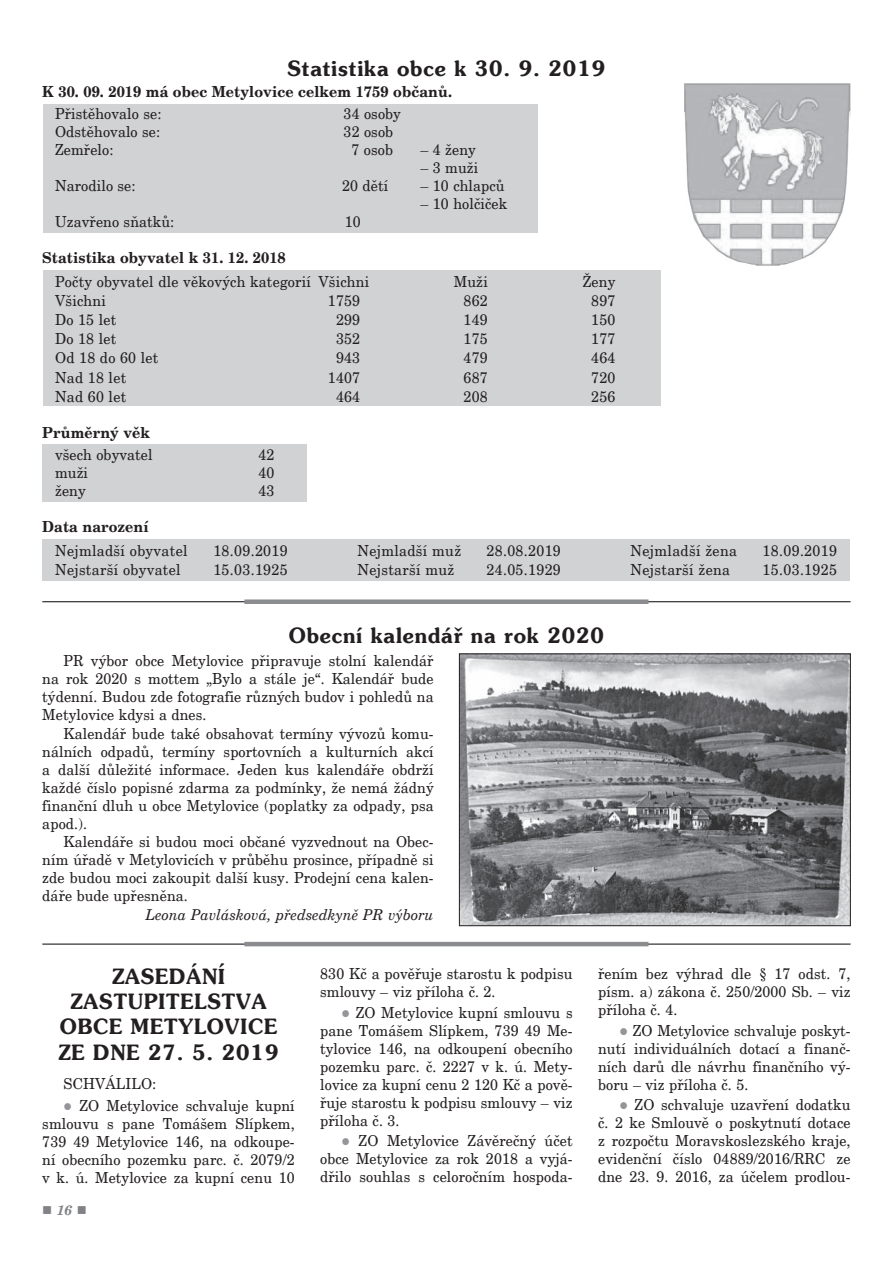
<style>
.page{position:relative;width:892px;height:1261px;background:#fff}
.page>*{position:absolute;margin:0;border:0;box-sizing:border-box;transform-origin:0 0}
.t1{font:21px/25.2px "Southern CE Bold";letter-spacing:.04em;color:#231f20;text-align:center;scale:.95 1}
.t2{font:15px/18px "New Brunswick CE";letter-spacing:.01em;color:#231f20;text-align:justify;scale:.95 1}
.t3{font:15px "New Brunswick CE Bold";letter-spacing:.01em;color:#231f20;scale:.95 1}
.t4{font:15px "New Brunswick CE Italic";letter-spacing:.01em;color:#231f20;scale:.95 1}
.t5{font:italic 700 13.5px "New Brunswick";color:#808285}
.s1{color:#d1d2d4}
.s2{color:#939598}
</style>
<div class="page">
<div style="left:43px;top:539px;width:807px;height:42px;background:#d1d2d4"></div>
<div style="left:43px;top:444px;width:264px;height:58px;background:#d1d2d4"></div>
<div style="left:43px;top:270px;width:617px;height:136px;background:#d1d2d4"></div>
<div style="left:43px;top:104px;width:494px;height:129px;background:#d1d2d4"></div>
<hr style="left:42px;top:601px;width:808px;height:1px;background:#231f20">
<div style="left:244px;top:599px;width:404px;height:5px;background:#8a8c8f"></div>
<img style="left:461px;top:656px;width:387px;height:268px">
<div style="left:459px;top:654px;width:391px;height:272px;border:1px solid #231f20"></div>
<hr style="left:42px;top:943px;width:808px;height:1px;background:#231f20">
<hr style="left:244px;top:942px;width:404px;height:4px;background:#8a8c8f">
<img style="left:684px;top:83px;width:166px;height:183px">
<h1 class="t1" style="left:287px;top:55px;width:336px">Statistika obce k 30. 9. 2019</h1>
<p class="t3" style="left:42px;top:82px;width:433px">K 30. 09. 2019 má obec Metylovice celkem 1759 občanů.</p>
<p class="t2" style="left:55px;top:104px;width:113px">Přistěhovalo se:</p>
<p class="t2" style="left:343px;top:104px;width:62px">34 osoby</p>
<p class="t2" style="left:55px;top:122px;width:112px">Odstěhovalo se:</p>
<p class="t2" style="left:343px;top:122px;width:62px">32 osob<span class="s1">y</span></p>
<p class="t2" style="left:55px;top:140px;width:63px">Zemřelo:</p>
<p class="t2" style="left:351px;top:140px;width:53px">7 osob<span class="s1">y</span></p>
<p class="t2" style="left:420px;top:140px;width:60px">– 4 ženy</p>
<p class="t2" style="left:420px;top:158px;width:62px">– 3 muži</p>
<p class="t2" style="left:55px;top:176px;width:86px">Narodilo se:</p>
<p class="t2" style="left:342px;top:176px;width:63px">20 dětí<span class="s1">ai</span></p>
<p class="t2" style="left:420px;top:176px;width:90px">– 10 chlapců</p>
<p class="t2" style="left:420px;top:194px;width:93px">– 10 holčiček</p>
<p class="t2" style="left:55px;top:212px;width:127px">Uzavřeno sňatků:</p>
<p class="t3" style="left:42px;top:248px;width:258px">Statistika obyvatel k 31. 12. 2018</p>
<p class="t2" style="left:55px;top:272px;width:332px">Počty obyvatel dle věkových kategorií Všichni</p>
<p class="t2" style="left:453px;top:272px;width:37px">Muži</p>
<p class="t2" style="left:582px;top:272px;width:36px">Ženy</p>
<p class="t2" style="left:55px;top:291px;width:55px">Všichni</p>
<p class="t2" style="left:328px;top:291px;width:36px">1759</p>
<p class="t2" style="left:463px;top:291px;width:27px">862</p>
<p class="t2" style="left:591px;top:291px;width:27px">897</p>
<p class="t2" style="left:55px;top:310px;width:66px">Do 15 let</p>
<p class="t2" style="left:336px;top:310px;width:27px">299</p>
<p class="t2" style="left:463px;top:310px;width:27px">149</p>
<p class="t2" style="left:591px;top:310px;width:27px">150</p>
<p class="t2" style="left:55px;top:329px;width:66px">Do 18 let</p>
<p class="t2" style="left:336px;top:329px;width:27px">352</p>
<p class="t2" style="left:463px;top:329px;width:27px">175</p>
<p class="t2" style="left:591px;top:329px;width:27px">177</p>
<p class="t2" style="left:55px;top:349px;width:110px">Od 18 do 60 let</p>
<p class="t2" style="left:336px;top:349px;width:27px">943</p>
<p class="t2" style="left:463px;top:349px;width:27px">479</p>
<p class="t2" style="left:591px;top:349px;width:27px">464</p>
<p class="t2" style="left:55px;top:368px;width:76px">Nad 18 let</p>
<p class="t2" style="left:328px;top:368px;width:36px">1407</p>
<p class="t2" style="left:463px;top:368px;width:27px">687</p>
<p class="t2" style="left:591px;top:368px;width:27px">720</p>
<p class="t2" style="left:55px;top:387px;width:76px">Nad 60 let</p>
<p class="t2" style="left:336px;top:387px;width:27px">464</p>
<p class="t2" style="left:463px;top:387px;width:27px">208</p>
<p class="t2" style="left:591px;top:387px;width:27px">256</p>
<p class="t3" style="left:42px;top:423px;width:115px">Průměrný věk</p>
<p class="t2" style="left:55px;top:445px;width:104px">všech obyvatel</p>
<p class="t2" style="left:258px;top:445px;width:18px">42</p>
<p class="t2" style="left:55px;top:463px;width:36px">muži</p>
<p class="t2" style="left:258px;top:463px;width:18px">40</p>
<p class="t2" style="left:55px;top:481px;width:34px">ženy</p>
<p class="t2" style="left:258px;top:481px;width:18px">43</p>
<p class="t3" style="left:42px;top:517px;width:114px">Data narození</p>
<p class="t2" style="left:55px;top:541px;width:141px">Nejmladší obyvatel</p>
<p class="t2" style="left:213px;top:541px;width:80px">18.09.2019</p>
<p class="t2" style="left:357px;top:541px;width:111px">Nejmladší muž</p>
<p class="t2" style="left:486px;top:541px;width:80px">28.08.2019</p>
<p class="t2" style="left:630px;top:541px;width:113px">Nejmladší žena</p>
<p class="t2" style="left:762px;top:541px;width:80px">18.09.2019</p>
<p class="t2" style="left:55px;top:560px;width:134px">Nejstarší obyvatel</p>
<p class="t2" style="left:213px;top:560px;width:80px">15.03.1925</p>
<p class="t2" style="left:357px;top:560px;width:103px">Nejstarší muž</p>
<p class="t2" style="left:486px;top:560px;width:80px">24.05.1929</p>
<p class="t2" style="left:630px;top:560px;width:106px">Nejstarší žena</p>
<p class="t2" style="left:762px;top:560px;width:80px">15.03.1925</p>
<h1 class="t1" style="left:289px;top:622px;width:333px">Obecní kalendář na rok 2020</h1>
<p class="t2" style="left:42px;top:651px;width:413px;text-indent:21px">PR výbor obce Metylovice připravuje stolní kalendář na rok 2020 s mottem „Bylo a stále je“. Kalendář bude týdenní. Budou zde fotografie různých budov i pohledů na Metylovice kdysi a dnes.</p>
<p class="t2" style="left:42px;top:724px;width:413px;text-indent:21px">Kalendář bude také obsahovat termíny vývozů komu&shy;nálních odpadů, termíny sportovních a kulturních akcí a další důležité informace. Jeden kus kalendáře obdrží každé číslo popisné zdarma za podmínky, že nemá žádný finanční dluh u obce Metylovice (poplatky za odpady, psa apod.).</p>
<p class="t2" style="left:42px;top:832px;width:413px;text-indent:21px">Kalendáře si budou moci občané vyzvednout na Obec&shy;ním úřadě v Metylovicích v průběhu prosince, případně si zde budou moci zakoupit další kusy. Prodejní cena kalen&shy;dáře bude upřesněna.</p>
<p class="t4" style="left:146px;top:906px;width:304px">Leona Pavlásková, předsedkyně PR výboru</p>
<h1 class="t1" style="left:58px;top:963px;width:233px">ZASEDÁNÍ<br>ZASTUPITELSTVA<br>OBCE METYLOVICE<br>ZE DNE 27. 5. 2019</h1>
<p class="t2" style="left:64px;top:1074px;width:99px">SCHVÁLILO:</p>
<p class="t2" style="left:42px;top:1096px;width:267px;text-indent:21px"><span class="s2">●</span> ZO Metylovice schvaluje kupní smlouvu s pane Tomášem Slípkem, 739 49 Metylovice 146, na odkoupe&shy;ní obecního pozemku parc. č. 2079/2 v k. ú. Metylovice za kupní cenu 10</p>
<p class="t2" style="left:598px;top:964px;width:267px">řením bez výhrad dle § 17 odst. 7, písm. a) zákona č. 250/2000 Sb. – viz příloha č. 4.</p>
<p class="t2" style="left:598px;top:1021px;width:267px;text-indent:21px"><span class="s2">●</span> ZO Metylovice schvaluje poskyt&shy;nutí individuálních dotací a finanč&shy;ních darů dle návrhu finančního vý&shy;boru – viz příloha č. 5.</p>
<p class="t2" style="left:598px;top:1095px;width:267px;text-indent:21px"><span class="s2">●</span> ZO schvaluje uzavření dodatku č. 2 ke Smlouvě o poskytnutí dotace z rozpočtu Moravskoslezského kraje, evidenční číslo 04889/2016/RRC ze dne 23. 9. 2016, za účelem prodlou-</p>
<p class="t2" style="left:320px;top:964px;width:267px">830 Kč a pověřuje starostu k podpisu smlouvy – viz příloha č. 2.</p>
<p class="t2" style="left:320px;top:1003px;width:267px;text-indent:21px"><span class="s2">●</span> ZO Metylovice kupní smlouvu s pane Tomášem Slípkem, 739 49 Me&shy;tylovice 146, na odkoupení obecního pozemku parc. č. 2227 v k. ú. Mety&shy;lovice za kupní cenu 2 120 Kč a pově&shy;řuje starostu k podpisu smlouvy – viz příloha č. 3.</p>
<p class="t2" style="left:320px;top:1131px;width:267px;text-indent:21px"><span class="s2">●</span> ZO Metylovice Závěrečný účet obce Metylovice za rok 2018 a vyjá&shy;dřilo souhlas s celoročním hospoda-</p>
<p class="t5" style="left:42px;top:1201px;width:46px">■ 16 ■</p>
</div>
